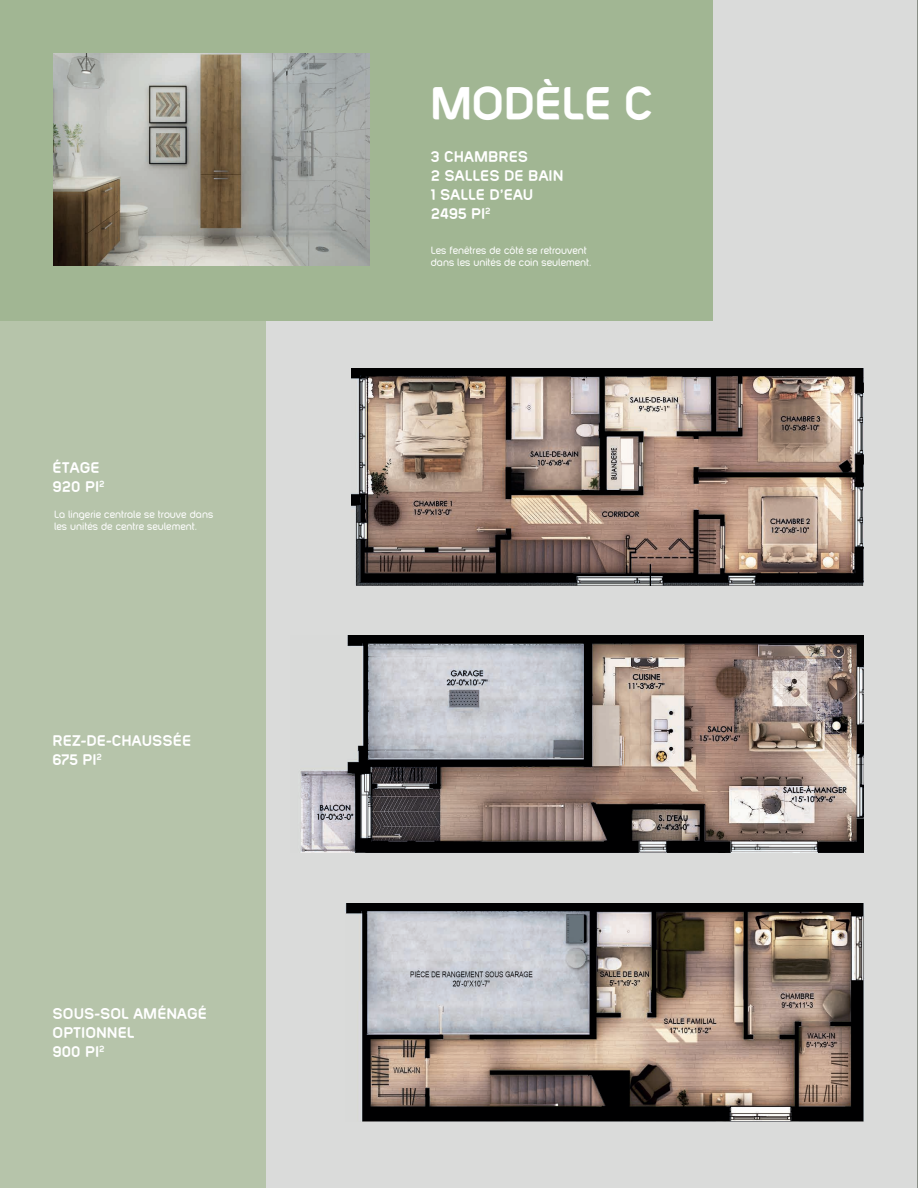
<style>
.page{position:relative;width:918px;height:1188px;background:#dadbda}
.page>*{position:absolute;margin:0;border:0;box-sizing:border-box;transform-origin:0 0}
.t1{font:700 46.35px "Layar Bahtera Doomsday";letter-spacing:-.02em;color:#fff}
.t2{font:700 15.15px/18.9px "Layar Bahtera Doomsday";color:#fff}
.t3{font:300 10.5px/12px "Layar Bahtera Doomsday";color:#fff}
</style>
<div class="page">
<div style="left:0;top:0;width:266px;height:1188px;background:#b6c4aa"></div>
<div style="left:0;top:0;width:713px;height:321px;background:#a1b693"></div>
<img style="left:54px;top:54px;width:316px;height:212px">
<img style="left:352px;top:368px;width:512px;height:217px">
<img style="left:300px;top:635px;width:563px;height:217px">
<img style="left:346px;top:903px;width:518px;height:218px">
<h2 class="t2" style="left:53px;top:459px;width:53px">ÉTAGE<br>920 PI<sup>2</sup></h2>
<p class="t3" style="left:54px;top:509px;width:161px">La lingerie centrale se trouve dans les unités de centre seulement.</p>
<h2 class="t2" style="left:53px;top:732px;width:140px">REZ-DE-CHAUSSÉE<br>675 PI<sup>2</sup></h2>
<h2 class="t2" style="left:53px;top:1005px;width:156px">SOUS-SOL AMÉNAGÉ<br>OPTIONNEL<br>900 PI<sup>2</sup></h2>
<h1 class="t1" style="left:430px;top:79px;width:225px">MODÈLE C</h1>
<h2 class="t2" style="left:431px;top:148px;width:134px">3 CHAMBRES<br>2 SALLES DE BAIN<br>1 SALLE D’EAU<br>2495 PI<sup>2</sup></h2>
<p class="t3" style="left:431px;top:244px;width:162px">Les fenêtres de côté se retrouvent dans les unités de coin seulement.</p>
</div>
